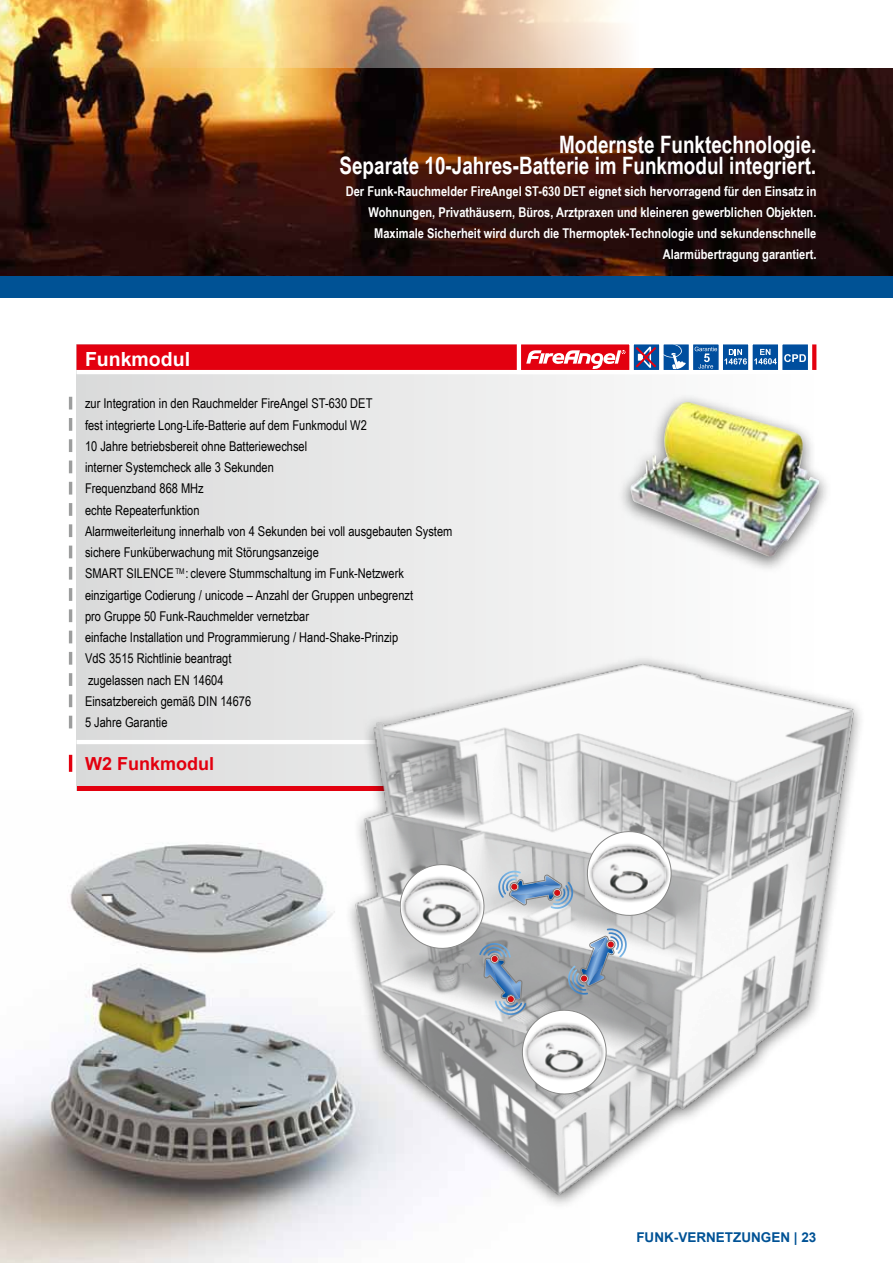
<style>
.page{position:relative;width:893px;height:1263px;background:#fff}
.page>*{position:absolute;margin:0;border:0;box-sizing:border-box;transform-origin:0 0}
.t1{font:700 24px/21.3px "Arial Narrow";color:#fff;text-align:right;scale:.96 1}
.t2{font:700 19.5px "Arial";color:#fff}
.t3{font:700 18px "Arial";color:#e3000f}
.t4{font:13.5px/21.3px "Arial Narrow";color:#000}
.t5{font:700 13.5px/21.3px "Arial Narrow";color:#fff;text-align:right}
.t6{font:700 13.5px "Arial";color:#005295}
</style>
<div class="page">
<img style="left:0;top:68px;width:893px;height:208px">
<img style="left:0;top:0;width:627px;height:68px">
<div style="left:0;top:276px;width:893px;height:22px;background:#005295"></div>
<div style="left:77px;top:344px;width:739px;height:447px;background:linear-gradient(to right,#d9d9d9,#fff)"></div>
<div style="left:77px;top:344px;width:739px;height:26px;background:#e3000f"></div>
<hr style="left:77px;top:370px;width:739px;height:4px;background:#fff">
<svg style="left:69px;top:397px;width:3px;height:12px"></svg>
<svg style="left:69px;top:418px;width:3px;height:13px"></svg>
<svg style="left:69px;top:439px;width:3px;height:13px"></svg>
<svg style="left:69px;top:460px;width:3px;height:13px"></svg>
<svg style="left:69px;top:482px;width:3px;height:13px"></svg>
<svg style="left:69px;top:503px;width:3px;height:13px"></svg>
<svg style="left:69px;top:524px;width:3px;height:13px"></svg>
<svg style="left:69px;top:546px;width:3px;height:12px"></svg>
<svg style="left:69px;top:567px;width:3px;height:13px"></svg>
<svg style="left:69px;top:588px;width:3px;height:13px"></svg>
<svg style="left:69px;top:609px;width:3px;height:13px"></svg>
<svg style="left:69px;top:631px;width:3px;height:12px"></svg>
<svg style="left:69px;top:652px;width:3px;height:13px"></svg>
<svg style="left:69px;top:673px;width:3px;height:13px"></svg>
<svg style="left:69px;top:694px;width:3px;height:13px"></svg>
<svg style="left:69px;top:716px;width:3px;height:12px"></svg>
<hr style="left:77px;top:740px;width:739px;height:4px;background:#fff">
<hr style="left:69px;top:755px;width:3px;height:17px;background:#e3000f">
<hr style="left:77px;top:787px;width:739px;height:4px;background:#e3000f">
<div style="left:617px;top:393px;width:216px;height:181px;background:#000;opacity:.6"></div>
<img style="left:630px;top:402px;width:189px;height:154px">
<img style="left:0;top:843px;width:396px;height:420px">
<img style="left:329px;top:646px;width:532px;height:565px">
<svg style="left:400px;top:831px;width:271px;height:263px"></svg>
<div style="left:588px;top:842px;width:82px;height:61px;background:#000;opacity:.6"></div>
<img style="left:592px;top:846px;width:75px;height:53px">
<div style="left:401px;top:875px;width:82px;height:61px;background:#000;opacity:.6"></div>
<img style="left:405px;top:879px;width:75px;height:53px">
<div style="left:524px;top:1021px;width:82px;height:61px;background:#000;opacity:.6"></div>
<img style="left:527px;top:1025px;width:75px;height:53px">
<svg style="left:515px;top:344px;width:299px;height:32px"></svg>
<h1 class="t1" style="left:339px;top:133px;width:498px">Modernste Funktechnologie.<br>Separate 10-Jahres-Batterie im Funkmodul integriert.</h1>
<p class="t5" style="left:346px;top:180px;width:472px">Der Funk-Rauchmelder FireAngel ST-630 DET eignet sich hervorragend für den Einsatz in Wohnungen, Privathäusern, Büros, Arztpraxen und kleineren gewerblichen Objekten.<br>Maximale Sicherheit wird durch die Thermoptek-Technologie und sekundenschnelle Alarmübertragung garantiert.</p>
<h2 class="t2" style="left:85px;top:346px;width:107px">FUNKMODUL</h2>
<p class="t4" style="left:85px;top:392px;width:369px">zur Integration in den Rauchmelder FireAngel ST-630 DET<br>fest integrierte Long-Life-Batterie auf dem Funkmodul W2<br>10 Jahre betriebsbereit ohne Batteriewechsel<br>interner Systemcheck alle 3 Sekunden<br>Frequenzband 868 MHz<br>echte Repeaterfunktion<br>Alarmweiterleitung innerhalb von 4 Sekunden bei voll ausgebauten System sichere Funküberwachung mit Störungsanzeige<br>SMART SILENCE <sup>TM</sup>: clevere Stummschaltung im Funk-Netzwerk einzigartige Codierung / unicode – Anzahl der Gruppen unbegrenzt<br>pro Gruppe 50 Funk-Rauchmelder vernetzbar<br>einfache Installation und Programmierung / Hand-Shake-Prinzip<br>VdS 3515 Richtlinie beantragt<br>zugelassen nach EN 14604<br>Einsatzbereich gemäß DIN 14676<br>5 Jahre Garantie</p>
<h3 class="t3" style="left:85px;top:751px;width:131px">W2 FUNKMODUL</h3>
<p class="t6" style="left:636px;top:1228px;width:182px">FUNK-VERNETZUNGEN | 23</p>
</div>
